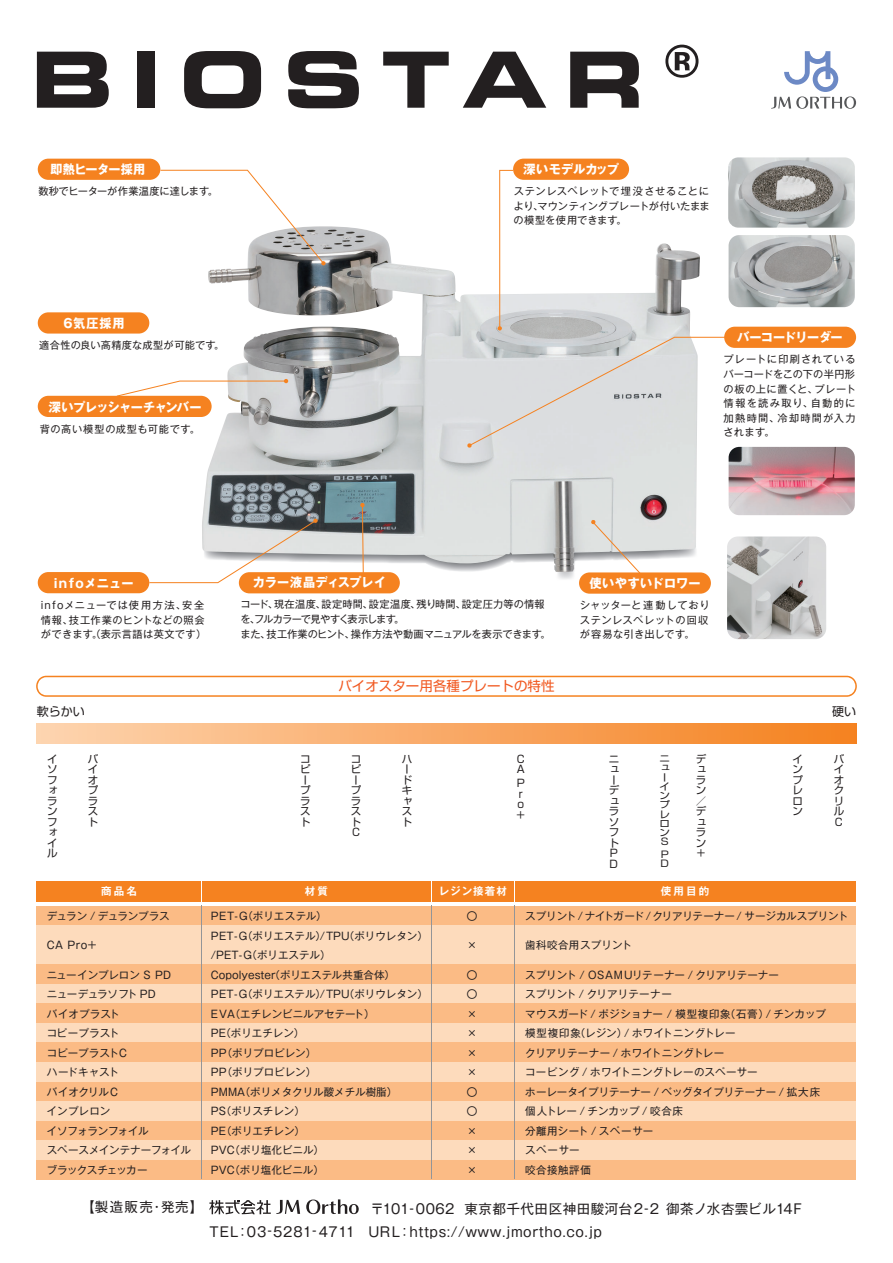
<style>
.page{position:relative;width:893px;height:1263px;background:#fff}
.page>*{position:absolute;margin:0;border:0;box-sizing:border-box;transform-origin:0 0}
.t1{font:13.5px/22.5px "Gothic MB101 reg 83 pv RKSJ H";letter-spacing:.04em;color:#231f20}
.t2{font:13.5px "Shin Go Pro Regular 90 pv RKSJ V";color:#f15921}
.t3{font:12.6px "Gothic MB101 Bold 83 pv RKSJ H";letter-spacing:.005em;color:#fff;scale:.96 1}
.t4{font:12.6px "Gothic MB101 Bold 83 pv RKSJ H";letter-spacing:-.045em;color:#fff;scale:.96 1}
.t5{font:12.6px "Gothic MB101 Bold 83 pv RKSJ H";letter-spacing:.035em;color:#fff;scale:.96 1}
.t6{font:12.6px "Gothic MB101 Bold 83 pv RKSJ H";letter-spacing:-.035em;color:#fff;scale:.96 1}
.t7{font:12.6px "Gothic MB101 Bold 83 pv RKSJ H";letter-spacing:.065em;color:#fff;scale:.96 1}
.t8{font:12px "Shin Go Pro Regular 90 pv RKSJ V";color:#231f20}
.t9{font:10.5px/19.5px "Gothic MB101 reg 83 pv RKSJ H";color:#231f20}
.t10{font:10.5px/19.5px "Gothic MB101 reg 83 pv RKSJ H";letter-spacing:.02em;color:#231f20}
.t11{font:10.5px/19.5px "Gothic MB101 reg 83 pv RKSJ H";letter-spacing:-.02em;color:#231f20}
.t12{font:10.5px/10.5px "Shin Go Pro Regular 90 pv RKSJ V";color:#231f20}
.t13{font:10.5px "Gothic MB101 De B 83 pv RKSJ H";letter-spacing:.2em;color:#fff}
.t14{font:10.5px "Gothic MB101 reg 83 pv RKSJ H";letter-spacing:.04em;color:#231f20}
.t15{font:10.2px/14.5px "Gothic MB101 reg 83 pv RKSJ H";letter-spacing:.03em;color:#231f20;text-align:justify}
.t16{font:10.2px/14.5px "Gothic MB101 reg 83 pv RKSJ H";letter-spacing:-.015em;color:#231f20}
.t17{font:10.2px/14.5px "Gothic MB101 reg 83 pv RKSJ H";letter-spacing:.05em;color:#231f20}
.t18{font:10.2px "Gothic MB101 reg 83 pv RKSJ H";letter-spacing:.06em;color:#231f20}
.t19{font:9.45px/9.3px "Shin Go Pro Regular 90 pv RKSJ V";color:#231f20;scale:1.11 1}
</style>
<div class="page">
<svg style="left:36px;top:676px;width:821px;height:21px"></svg>
<svg style="left:771px;top:51px;width:85px;height:58px"></svg>
<img style="left:202px;top:226px;width:498px;height:346px">
<svg style="left:161px;top:170px;width:165px;height:96px"></svg>
<div style="left:38px;top:159px;width:122px;height:21px;background:#f58220;border-radius:11px"></div>
<div style="left:579px;top:572px;width:132px;height:22px;background:#f58220;border-radius:11px"></div>
<div style="left:38px;top:396px;width:174px;height:21px;background:#f58220;border-radius:11px"></div>
<div style="left:513px;top:159px;width:116px;height:21px;background:#f58220;border-radius:11px"></div>
<div style="left:38px;top:312px;width:111px;height:22px;background:#f58220;border-radius:11px"></div>
<div style="left:38px;top:572px;width:111px;height:21px;background:#f58220;border-radius:11px"></div>
<img style="left:728px;top:157px;width:127px;height:71px;border-radius:10px">
<img style="left:727px;top:536px;width:99px;height:103px;border-radius:11px">
<img style="left:729px;top:235px;width:126px;height:72px;border-radius:11px">
<div style="left:239px;top:572px;width:161px;height:21px;background:#f58220;border-radius:11px"></div>
<div style="left:724px;top:327px;width:132px;height:21px;background:#f58220;border-radius:11px"></div>
<svg style="left:117px;top:379px;width:171px;height:18px"></svg>
<svg style="left:497px;top:170px;width:16px;height:161px"></svg>
<svg style="left:149px;top:518px;width:169px;height:65px"></svg>
<svg style="left:591px;top:520px;width:53px;height:53px"></svg>
<svg style="left:467px;top:337px;width:258px;height:111px;background:#dcdddd"></svg>
<svg style="left:360px;top:503px;width:5px;height:70px"></svg>
<img style="left:729px;top:447px;width:126px;height:68px;border-radius:11px">
<img style="left:37px;top:723px;width:819px;height:20px">
<svg style="left:209px;top:1200px;width:91px;height:14px"></svg>
<svg style="left:306px;top:1199px;width:53px;height:15px"></svg>
<div style="left:37px;top:881px;width:819px;height:20px;background:#f58220"></div>
<div style="left:37px;top:906px;width:819px;height:19px;background:#fbbb85"></div>
<div style="left:37px;top:925px;width:819px;height:39px;background:#fddbbc"></div>
<div style="left:37px;top:964px;width:819px;height:20px;background:#fbbb85"></div>
<div style="left:37px;top:984px;width:819px;height:19px;background:#fddbbc"></div>
<div style="left:37px;top:1003px;width:819px;height:20px;background:#fbbb85"></div>
<div style="left:37px;top:1023px;width:819px;height:20px;background:#fddbbc"></div>
<div style="left:37px;top:1043px;width:819px;height:19px;background:#fbbb85"></div>
<div style="left:37px;top:1062px;width:819px;height:20px;background:#fddbbc"></div>
<div style="left:37px;top:1082px;width:819px;height:19px;background:#fbbb85"></div>
<div style="left:37px;top:1101px;width:819px;height:20px;background:#fddbbc"></div>
<div style="left:37px;top:1121px;width:819px;height:19px;background:#fbbb85"></div>
<div style="left:37px;top:1140px;width:819px;height:20px;background:#fddbbc"></div>
<div style="left:37px;top:1160px;width:819px;height:19px;background:#fbbb85"></div>
<hr style="left:201px;top:906px;width:1px;height:273px;background:#939598">
<hr style="left:431px;top:906px;width:1px;height:273px;background:#939598">
<hr style="left:514px;top:906px;width:1px;height:273px;background:#939598">
<svg style="left:201px;top:881px;width:1px;height:20px"></svg>
<svg style="left:431px;top:881px;width:1px;height:20px"></svg>
<svg style="left:514px;top:881px;width:1px;height:20px"></svg>
<svg style="left:37px;top:52px;width:72px;height:56px"></svg>
<div style="left:138px;top:52px;width:17px;height:56px;background:#231f20"></div>
<svg style="left:184px;top:51px;width:77px;height:57px"></svg>
<svg style="left:288px;top:51px;width:71px;height:57px"></svg>
<svg style="left:383px;top:52px;width:66px;height:56px"></svg>
<svg style="left:463px;top:52px;width:83px;height:56px"></svg>
<svg style="left:570px;top:52px;width:69px;height:56px"></svg>
<svg style="left:665px;top:45px;width:33px;height:33px"></svg>
<p class="t6" style="left:38px;top:164px;width:113px">　即熱ヒーター採用</p>
<p class="t16" style="left:38px;top:185px;width:181px">数秒でヒーターが作業温度に達します。</p>
<p class="t3" style="left:64px;top:318px;width:65px">6気圧採用</p>
<p class="t15" style="left:39px;top:339px;width:187px">適合性の良い高精度な成型が可能です。</p>
<p class="t4" style="left:49px;top:402px;width:161px">深いプレッシャーチャンバー</p>
<p class="t18" style="left:40px;top:425px;width:162px">背の高い模型の成型も可能です。</p>
<p class="t3" style="left:523px;top:164px;width:101px">深いモデルカップ</p>
<p class="t15" style="left:513px;top:185px;width:198px">ステンレスペレットで埋没させることにより、マウンティングプレートが付いたままの模型を使用できます。</p>
<p class="t4" style="left:737px;top:333px;width:111px">バーコードリーダー</p>
<p class="t15" style="left:723px;top:354px;width:134px">プレートに印刷されているバーコードをこの下の半円形の板の上に置くと、プレート情報を読み取り、自動的に加熱時間、冷却時間が入力されます。</p>
<p class="t7" style="left:54px;top:578px;width:85px">infoメニュー</p>
<p class="t15" style="left:41px;top:599px;width:167px;text-align:left">infoメニューでは使用方法、安全情報、技工作業のヒントなどの照会ができます。（表示言語は英文です）</p>
<p class="t3" style="left:253px;top:578px;width:140px">カラー液晶ディスプレイ</p>
<p class="t16" style="left:241px;top:599px;width:312px">コード、現在温度、設定時間、設定温度、残り時間、設定圧力等の情報を、フルカラーで見やすく表示します。<br>また、技工作業のヒント、操作方法や動画マニュアルを表示できます。</p>
<p class="t2" style="left:338px;top:681px;width:217px">バイオスター用各種プレートの特性</p>
<p class="t5" style="left:589px;top:578px;width:117px">使いやすいドロワー</p>
<p class="t17" style="left:580px;top:599px;width:131px">シャッターと連動しておりステンレスペレットの回収が容易な引き出しです。</p>
<p class="t8" style="left:37px;top:707px;width:49px">軟らかい</p>
<p class="t8" style="left:832px;top:707px;width:25px">硬い</p>
<p class="t12" style="left:609px;top:755px;width:12px">ニューデュラソフト<br>P<br>D</p>
<p class="t12" style="left:696px;top:755px;width:12px;text-align:justify">デュラン／デュラン＋</p>
<p class="t12" style="left:792px;top:755px;width:12px;text-align:justify">インプレロン</p>
<p class="t12" style="left:88px;top:755px;width:12px;text-align:justify">バイオプラスト</p>
<p class="t12" style="left:300px;top:755px;width:12px">コピープラスト</p>
<p class="t12" style="left:351px;top:755px;width:12px">コピープラスト</p>
<p class="t12" style="left:517px;top:755px;width:9px">C<br>A</p>
<p class="t12" style="left:402px;top:755px;width:12px">ハードキャスト</p>
<p class="t12" style="left:834px;top:755px;width:12px">バイオクリル<br>C</p>
<p class="t12" style="left:47px;top:755px;width:12px;text-align:justify">イソフォランフォイル</p>
<p class="t19" style="left:660px;top:755px;width:11px">ニューインプレロン<br>S</p>
<p class="t12" style="left:515px;top:779px;width:11px;text-align:center">P r o＋</p>
<p class="t12" style="left:352px;top:829px;width:9px">C</p>
<p class="t19" style="left:661px;top:851px;width:9px">P<br>D</p>
<p class="t13" style="left:101px;top:887px;width:37px">商品名</p>
<p class="t13" style="left:305px;top:887px;width:25px">材質</p>
<p class="t13" style="left:439px;top:887px;width:70px">レジン接着材</p>
<p class="t13" style="left:661px;top:887px;width:50px">使用目的</p>
<p class="t11" style="left:47px;top:908px;width:124px">デュラン / デュランプラス</p>
<p class="t9" style="left:47px;top:936px;width:51px">CA Pro+</p>
<p class="t11" style="left:47px;top:966px;width:146px">ニューインプレロン S PD<br>ニューデュラソフト PD<br>バイオプラスト<br>コピープラスト<br>コピープラストＣ<br>ハードキャスト<br>バイオクリルC<br>インプレロン<br>イソフォランフォイル<br>スペースメインテナーフォイルブラックスチェッカー</p>
<p class="t9" style="left:211px;top:908px;width:218px">PET-G（ポリエステル）<br>PET-G（ポリエステル）/TPU（ポリウレタン）/PET-G（ポリエステル）<br>Copolyester（ポリエステル共重合体）<br>PET-G（ポリエステル）/TPU（ポリウレタン）<br>EVA（エチレンビニルアセテート）<br>PE（ポリエチレン）<br>PP（ポリプロピレン）<br>PP（ポリプロピレン）<br>PMMA（ポリメタクリル酸メチル樹脂）<br>PS（ポリスチレン）<br>PE（ポリエチレン）<br>PVC（ポリ塩化ビニル）<br>PVC（ポリ塩化ビニル）</p>
<p class="t9" style="left:467px;top:908px;width:12px">〇</p>
<p class="t9" style="left:467px;top:936px;width:12px">×</p>
<p class="t9" style="left:467px;top:966px;width:12px;text-align:justify">〇〇× × × ×〇〇× × ×</p>
<p class="t9" style="left:525px;top:908px;width:325px">スプリント/ナイトガード/クリアリテーナー / サージカルスプリント</p>
<p class="t14" style="left:525px;top:941px;width:108px">歯科咬合用スプリント</p>
<p class="t10" style="left:525px;top:966px;width:302px">スプリント / OSAMUリテーナー / クリアリテーナー<br>スプリント / クリアリテーナー<br>マウスガード / ポジショナー / 模型複印象（石膏）/ チンカップ模型複印象（レジン）/ ホワイトニングトレー<br>クリアリテーナー / ホワイトニングトレー<br>コーピング / ホワイトニングトレーのスペーサー<br>ホーレータイプリテーナー / ベッグタイプリテーナー / 拡大床個人トレー / チンカップ / 咬合床<br>分離用シート / スペーサー<br>スペーサー<br>咬合接触評価</p>
<p class="t1" style="left:81px;top:1198px;width:123px">【製造販売・発売】</p>
<p class="t1" style="left:209px;top:1200px;width:594px;text-indent:161px">〒101-0062 東京都千代田区神田駿河台2-2 御茶ノ水杏雲ビル14F<br>TEL：03-5281-4711　URL：https://www.jmortho.co.jp</p>
</div>
